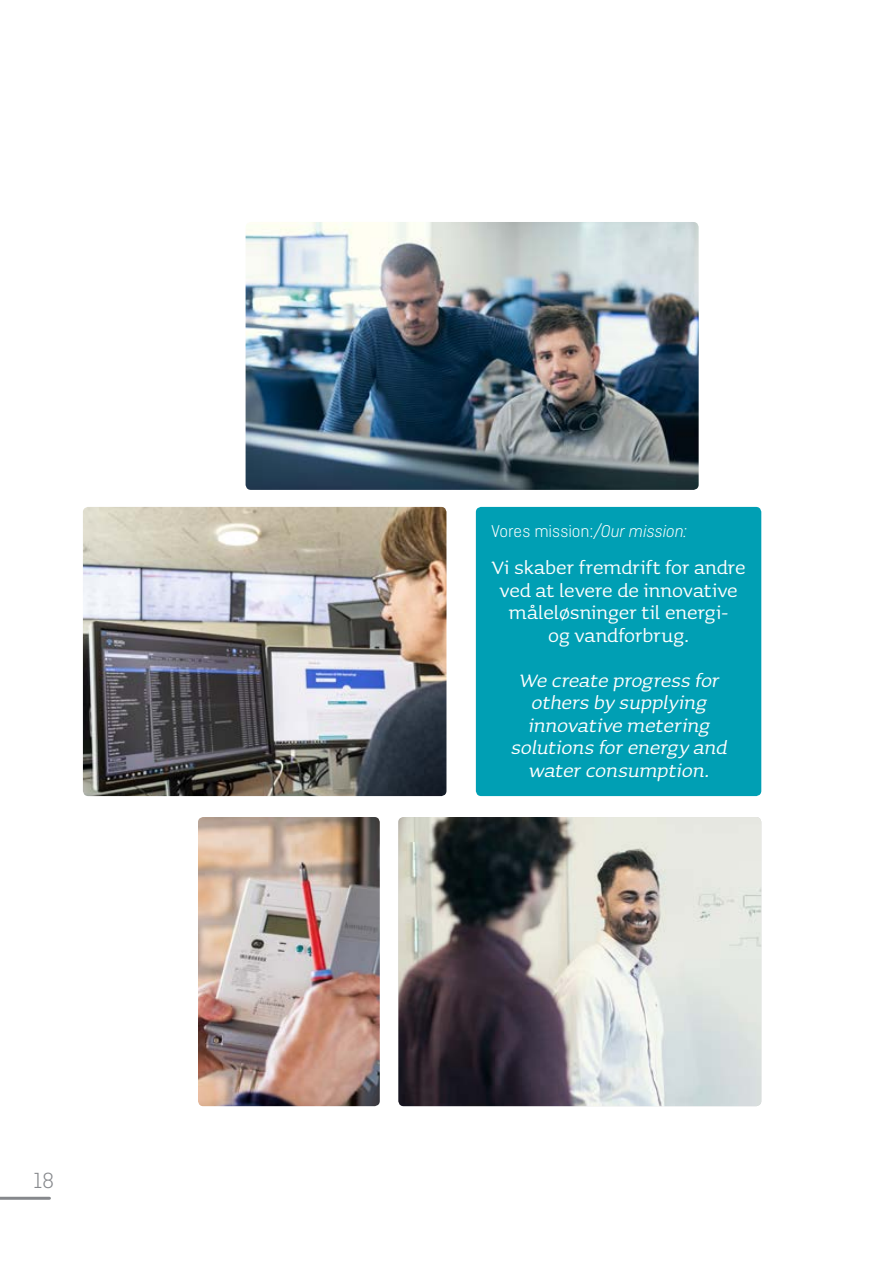
<style>
.page{position:relative;width:893px;height:1263px;background:#fff}
.page>*{position:absolute;margin:0;border:0;box-sizing:border-box;transform-origin:0 0}
.t1{font:italic 24px/22.5px "Sauna Pro";color:#fff;text-align:center}
.t2{font:24px/22.5px "Sauna Pro";color:#fff;text-align:center}
.t3{font:300 23.1px "Ciutadella";color:#86888c}
.t4{font:300 18px "Ciutadella";letter-spacing:-.005em;color:#fff}
.s1{font-style:italic}
</style>
<div class="page">
<hr style="left:0;top:1197px;width:49px;height:3px;background:#86888c">
<img style="left:246px;top:222px;width:453px;height:268px">
<img style="left:398px;top:817px;width:363px;height:289px">
<img style="left:83px;top:507px;width:363px;height:289px">
<div style="left:476px;top:507px;width:285px;height:289px;background:#009fb4;border-radius:5px"></div>
<img style="left:198px;top:817px;width:182px;height:289px">
<p class="t3" style="left:33px;top:1168px;width:22px">18</p>
<p class="t4" style="left:491px;top:521px;width:198px">Vores mission:<span class="s1">/Our mission:</span></p>
<p class="t2" style="left:492px;top:556px;width:255px">Vi skaber fremdrift for andre ved at levere de innovative måleløsninger til energi-<br>og vandforbrug.</p>
<p class="t1" style="left:510px;top:669px;width:222px">We create progress for others by supplying innovative metering solutions forenergy and waterconsumption.</p>
</div>
